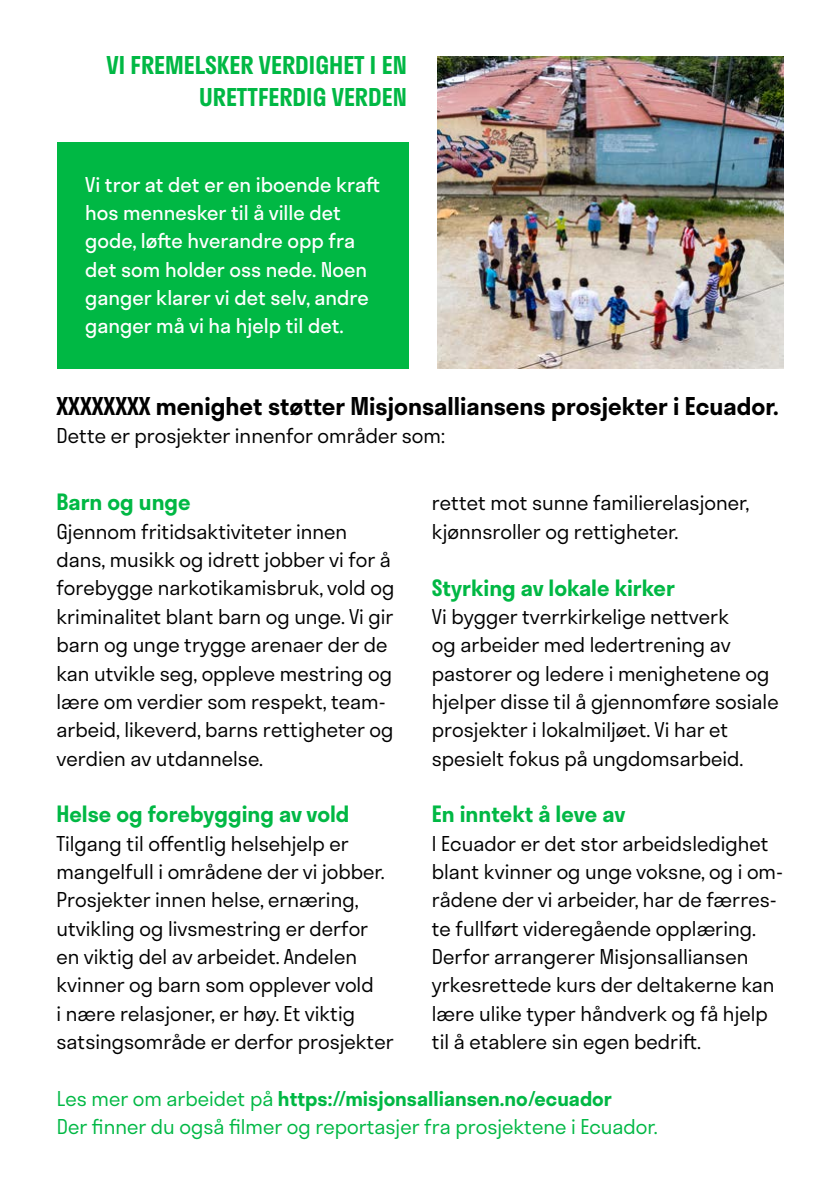
<style>
.page{position:relative;width:840px;height:1191px;background:#fff}
.page>*{position:absolute;margin:0;border:0;box-sizing:border-box;transform-origin:0 0}
.t1{font:600 24px "Stratos";color:#000}
.t2{font:600 24px/32px "Stratos";color:#00b844;text-align:right}
.t3{font:600 22px "Stratos";color:#00b844}
.t4{font:300 20px/28.4px "Stratos";color:#000}
.t5{font:20px/28.4px "Stratos";color:#fff}
.t6{font:300 20px/28.4px "Stratos";color:#00b844}
.s1{font-weight:600}
</style>
<div class="page">
<img style="left:437px;top:57px;width:345px;height:312px">
<div style="left:57px;top:142px;width:351px;height:227px;background:#00b844"></div>
<p class="t2" style="left:106px;top:49px;width:302px">VI FREMELSKER VERDIGHET I EN<br>URETTFERDIG VERDEN</p>
<p class="t5" style="left:85px;top:169px;width:296px">Vi tror at det er en iboende kraft hos mennesker til å ville det gode, løfte hverandre opp fra det som holder oss nede. Noen ganger klarer vi det selv, andre ganger må vi ha hjelp til det.</p>
<p class="t1" style="left:56px;top:387px;width:723px">XXXXXXXX menighet støtter Misjonsalliansens prosjekter i Ecuador.</p>
<p class="t4" style="left:56px;top:421px;width:390px">Dette er prosjekter innenfor områder som:</p>
<p class="t3" style="left:56px;top:484px;width:135px">Barn og unge</p>
<p class="t4" style="left:56px;top:516px;width:339px">Gjennom fritidsaktiviteter innen dans, musikk og idrett jobber vi for å forebygge narkotikamisbruk, vold og kriminalitet blant barn og unge. Vi gir barn og unge trygge arenaer der de kan utvikle seg, oppleve mestring og lære om verdier som respekt, team&shy;arbeid, likeverd, barns rettigheter og verdien av utdannelse.</p>
<p class="t3" style="left:56px;top:796px;width:294px">Helse og forebygging av vold</p>
<p class="t4" style="left:56px;top:828px;width:338px">Tilgang til offentlig helsehjelp er mangelfull i områdene der vi jobber.<br>Prosjekter innen helse, ernæring, utvikling og livsmestring er derfor en viktig del av arbeidet. Andelen kvinner og barn som opplever vold<br>i nære relasjoner, er høy. Et viktig satsingsområde er derfor prosjekter</p>
<p class="t4" style="left:431px;top:488px;width:319px">rettet mot sunne familierelasjoner, kjønnsroller og rettigheter.</p>
<p class="t3" style="left:431px;top:570px;width:244px">Styrking av lokale kirker</p>
<p class="t4" style="left:431px;top:601px;width:348px">Vi bygger tverrkirkelige nettverk<br>og arbeider med ledertrening av pastorer og ledere i menighetene og hjelper disse til å gjennomføre sosiale prosjekter i lokalmiljøet. Vi har et spesielt fokus på ungdomsarbeid.</p>
<p class="t3" style="left:431px;top:796px;width:195px">En inntekt å leve av</p>
<p class="t4" style="left:431px;top:828px;width:352px">I Ecuador er det stor arbeidsledighet blant kvinner og unge voksne, og i om&shy;rådene der vi arbeider, har de færres&shy;te fullført videregående opplæring.<br>Derfor arrangerer Misjonsalliansen yrkesrettede kurs der deltakerne kan lære ulike typer håndverk og få hjelp til å etablere sin egen bedrift.</p>
<p class="t6" style="left:57px;top:1083px;width:602px">Les mer om arbeidet på <span class="s1">https://misjonsalliansen.no/ecuador<br></span>Der finner du også filmer og reportasjer fra prosjektene i Ecuador.</p>
</div>
